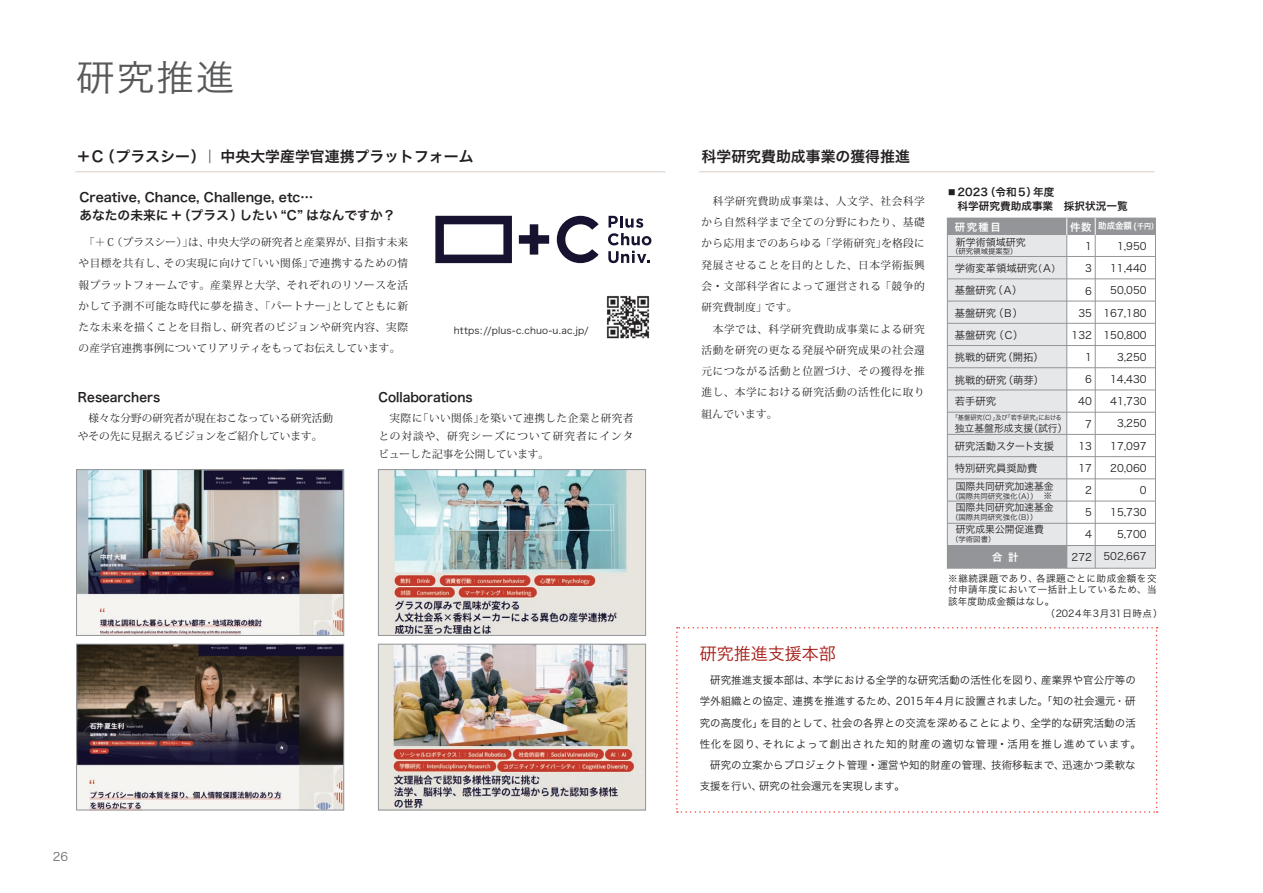
<style>
.page{position:relative;width:1263px;height:893px;background:#fff}
.page>*{position:absolute;margin:0;border:0;box-sizing:border-box;transform-origin:0 0}
.t1{font:36.15px "Hira Kaku Pro W3";color:#57585a;scale:1.05 1}
.t2{font:16.95px "Hira Kaku Pro W3";color:#a51914}
.t3{font:14.85px "Hira Kaku Pro W6";color:#231f20}
.t4{font:12.75px/18.1px "Hira Kaku Pro W6";color:#231f20}
.t5{font:12.75px "Hira Kaku Pro W6";color:#231f20;scale:.95 1}
.t6{font:11.7px "Hira Kaku Pro W3";color:#6c6d70}
.t7{font:10.65px/21.3px "Koz Min Pro";letter-spacing:.055em;color:#231f20;text-align:justify}
.t8{font:10.65px/21.3px "Hira Kaku Pro W3";letter-spacing:.01em;color:#231f20}
.t9{font:10.65px/18px "Koz Min Pro";color:#231f20}
.t10{font:10.65px/13.8px "Hira Kaku Pro W6";color:#231f20}
.t11{font:10.35px/22.2px "Hira Kaku Pro W3";color:#231f20;text-align:right}
.t12{font:10.35px "Hira Kaku Pro W6";color:#fff}
.t13{font:9.9px "Hira Kaku Pro W3";color:#231f20}
.t14{font:9.6px/11.7px "Hira Kaku Pro W3";letter-spacing:.04em;color:#231f20;text-align:justify}
.t15{font:9.6px "Hira Kaku Pro W3";letter-spacing:.02em;color:#231f20}
.t16{font:8.85px "Hira Kaku Pro W6";color:#fff;scale:.95 1}
.t17{font:8.85px "Hira Kaku Pro W3";color:#231f20}
.t18{font:7.35px "Hira Kaku Pro W3";color:#231f20}
.t19{font:6.75px "Hira Kaku Pro W3";color:#231f20;scale:.92 1}
.s1{font-family:"Koz Min Pro";font-weight:300;font-size:7.5px}
.s2{font-size:10.35px}
.s3{font-size:7.35px}
.s4{font-size:9.3px}
.s5{font-family:"Koz Min Pro"}
</style>
<div class="page">
<hr style="left:75px;top:171px;width:590px;height:1px;background:#d7cfc4">
<hr style="left:699px;top:171px;width:455px;height:1px;background:#d7cfc4">
<svg style="left:676px;top:627px;width:481px;height:186px"></svg>
<img style="left:606px;top:295px;width:44px;height:44px">
<div style="left:947px;top:235px;width:120px;height:310px;background:#e6e7e9"></div>
<div style="left:947px;top:546px;width:208px;height:22px;background:#e6e7e9"></div>
<hr style="left:1066px;top:235px;width:1px;height:333px;background:#939598">
<hr style="left:1095px;top:235px;width:1px;height:333px;background:#939598">
<hr style="left:947px;top:279px;width:208px;height:1px;background:#939598">
<hr style="left:947px;top:256px;width:208px;height:1px;background:#939598">
<hr style="left:947px;top:323px;width:208px;height:1px;background:#939598">
<hr style="left:947px;top:345px;width:208px;height:1px;background:#939598">
<hr style="left:947px;top:367px;width:208px;height:1px;background:#939598">
<hr style="left:947px;top:390px;width:208px;height:1px;background:#939598">
<hr style="left:947px;top:412px;width:208px;height:1px;background:#939598">
<hr style="left:947px;top:434px;width:208px;height:1px;background:#939598">
<hr style="left:947px;top:456px;width:208px;height:1px;background:#939598">
<hr style="left:947px;top:479px;width:208px;height:1px;background:#939598">
<hr style="left:947px;top:501px;width:208px;height:1px;background:#939598">
<hr style="left:947px;top:523px;width:208px;height:1px;background:#939598">
<hr style="left:947px;top:545px;width:208px;height:1px;background:#939598">
<hr style="left:947px;top:301px;width:208px;height:1px;background:#939598">
<div style="left:947px;top:218px;width:208px;height:17px;background:#939598"></div>
<div style="left:947px;top:546px;width:120px;height:22px;background:#939598"></div>
<svg style="left:1095px;top:218px;width:1px;height:17px"></svg>
<svg style="left:1066px;top:218px;width:1px;height:17px"></svg>
<svg style="left:608px;top:216px;width:43px;height:29px"></svg>
<svg style="left:608px;top:251px;width:41px;height:12px"></svg>
<svg style="left:435px;top:216px;width:77px;height:47px"></svg>
<svg style="left:519px;top:224px;width:30px;height:31px"></svg>
<svg style="left:557px;top:216px;width:42px;height:47px"></svg>
<img style="left:78px;top:471px;width:264px;height:163px">
<div style="left:76px;top:469px;width:268px;height:167px;border:1px solid #939598"></div>
<img style="left:78px;top:646px;width:264px;height:162px">
<div style="left:76px;top:644px;width:268px;height:166px;border:1px solid #939598"></div>
<img style="left:380px;top:471px;width:264px;height:163px">
<div style="left:378px;top:469px;width:268px;height:167px;border:1px solid #939598"></div>
<img style="left:380px;top:646px;width:264px;height:162px">
<div style="left:378px;top:644px;width:268px;height:166px;border:1px solid #939598"></div>
<h1 class="t1" style="left:77px;top:46px;width:151px">研究推進</h1>
<h3 class="t3" style="left:76px;top:143px;width:399px">＋C（プラスシー）｜中央大学産学官連携プラットフォーム</h3>
<h3 class="t3" style="left:702px;top:143px;width:210px">科学研究費助成事業の獲得推進</h3>
<p class="t4" style="left:79px;top:187px;width:318px">Creative, Chance, Challenge, etc…<br>あなたの未来に＋（プラス）したい “C” はなんですか？</p>
<p class="t7" style="left:79px;top:231px;width:331px">　「＋ C（プラスシー）」は、中央大学の研究者と産業界が、目指す未来や目標を共有し、その実現に向けて「いい関係」で連携するための情報プラットフォームです。産業界と大学、それぞれのリソースを活かして予測不可能な時代に夢を描き、「パートナー」としてともに新たな未来を描くことを目指し、研究者のビジョンや研究内容、実際の産学官連携事例についてリアリティをもってお伝えしています。</p>
<p class="t15" style="left:454px;top:321px;width:136px">https://plus-c.chuo-u.ac.jp/</p>
<p class="t5" style="left:78px;top:386px;width:88px">Researchers</p>
<p class="t9" style="left:78px;top:409px;width:257px">　様々な分野の研究者が現在おこなっている研究活動やその先に見据えるビジョンをご紹介しています。</p>
<p class="t5" style="left:378px;top:386px;width:101px">Collaborations</p>
<p class="t7" style="left:378px;top:409px;width:257px;line-height:18px">　実際に「いい関係」を築いて連携した企業と研究者との対談や、研究シーズについて研究者にインタビューした記事を公開しています。</p>
<p class="t7" style="left:702px;top:190px;width:225px;text-align:left">　科学研究費助成事業は、人文学、社会科学から自然科学まで全ての分野にわたり、基礎から応用までのあらゆる 「学術研究」を格段に発展させることを目的とした、日本学術振興会・文部科学省によって運営される 「競争的研究費制度」です。<br>　本学では、科学研究費助成事業による研究活動を研究の更なる発展や研究成果の社会還元につながる活動と位置づけ、その獲得を推進し、本学における研究活動の活性化に取り組んでいます。</p>
<h2 class="t2" style="left:700px;top:639px;width:138px">研究推進支援本部</h2>
<p class="t10" style="left:957px;top:185px;width:172px;text-indent:-9px"><span class="s1">■</span> 2023（令和5）年度<br>科学研究費助成事業　採択状況一覧</p>
<p class="t12" style="left:955px;top:217px;width:48px">研究種目</p>
<p class="t16" style="left:1070px;top:218px;width:94px"><span class="s2">件数</span> 助成金額（<span class="s3">千円）</span></p>
<p class="t11" style="left:1103px;top:234px;width:45px">1,950<br>11,440<br>50,050<br>167,180<br>150,800<br>3,250<br>14,430<br>41,730<br>3,250<br>17,097<br>20,060<br>0<br>15,730<br>5,700<br>502,667</p>
<p class="t13" style="left:956px;top:233px;width:71px">新学術領域研究</p>
<p class="t18" style="left:951px;top:245px;width:68px">（研究領域提案型）</p>
<p class="t11" style="left:955px;top:256px;width:107px;text-align:left">学術変革領域研究<span class="s4">（</span>A<span class="s4">）</span>基盤研究（Ａ）<br>基盤研究（Ｂ）<br>基盤研究（Ｃ）<br>挑戦的研究（開拓）<br>挑戦的研究（萌芽）<br>若手研究</p>
<p class="t19" style="left:952px;top:412px;width:121px">「基盤研究（Ｃ）」及び「若手研究」における</p>
<p class="t13" style="left:955px;top:419px;width:114px">独立基盤形成支援（試行）</p>
<p class="t11" style="left:955px;top:434px;width:101px;text-align:left">研究活動スタート支援特別研究員奨励費</p>
<p class="t13" style="left:956px;top:477px;width:99px">国際共同研究加速基金</p>
<p class="t18" style="left:951px;top:489px;width:88px">（国際共同研究強化（A））</p>
<p class="t13" style="left:956px;top:498px;width:99px">国際共同研究加速基金</p>
<p class="t18" style="left:951px;top:511px;width:88px">（国際共同研究強化（B））</p>
<p class="t13" style="left:956px;top:521px;width:90px">研究成果公開促進費</p>
<p class="t18" style="left:951px;top:533px;width:46px">（学術図書）</p>
<p class="t12" style="left:992px;top:548px;width:28px">合 計</p>
<p class="t11" style="left:1071px;top:234px;width:22px">1<br>3<br>6<br>35<br>132<br>1<br>6<br>40<br>7<br>13<br>17<br>2<br>5<br>4<br>272</p>
<p class="t17" style="left:1044px;top:487px;width:10px">※</p>
<p class="t14" style="left:948px;top:572px;width:210px">※継続課題であり、各課題ごとに助成金額を交付申請年度において一括計上しているため、当該年度助成金額はなし。</p>
<p class="t14" style="left:1045px;top:607px;width:119px">（2024年3月31日時点）</p>
<p class="t8" style="left:700px;top:669px;width:443px">　研究推進支援本部は、本学における全学的な研究活動の活性化を図り、産業界や官公庁等の学外組織との協定、連携を推進するため、2015年4月に設置されました。「知の社会還元・研究の高度化」を目的として、社会の各界との交流を深めることにより、全学的な研究活動の活性化を図り、それによって創出された知的財産の適切な管理<span class="s5">・</span>活用を推し進めています。　研究の立案からプロジェクト管理<span class="s5">・</span>運営や知的財産の管理、技術移転まで、迅速かつ柔軟な支援を行い、研究の社会還元を実現します。</p>
<p class="t6" style="left:53px;top:846px;width:17px">26</p>
</div>
